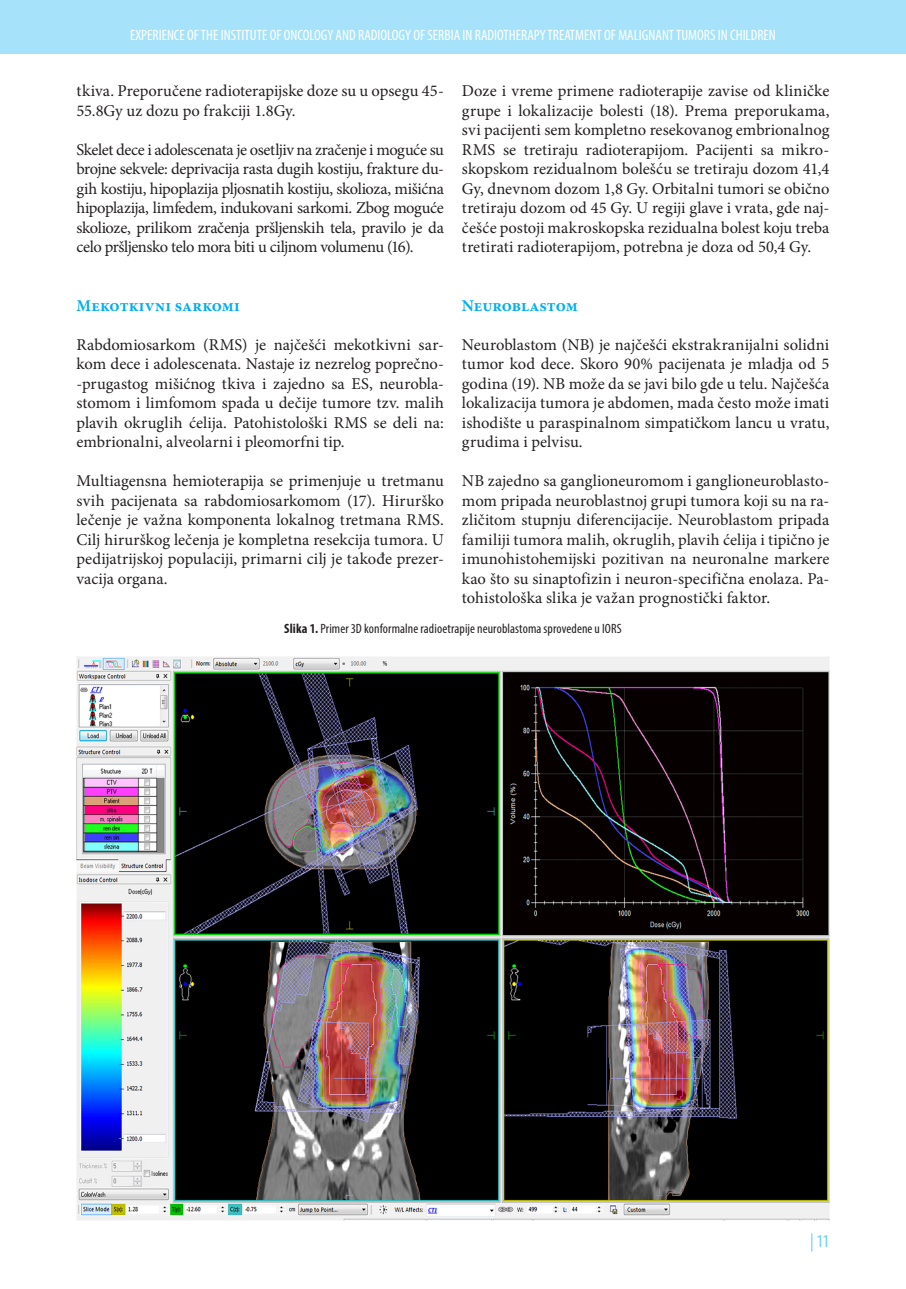
<style>
.page{position:relative;width:906px;height:1289px;background:#fff}
.page>*{position:absolute;margin:0;border:0;box-sizing:border-box;transform-origin:0 0}
.t1{font:condensed 18px "Myriad Pro";color:#6bcff6}
.t2{font:16.5px/19.5px "Minion Pro";color:#231f20;text-align:justify}
.t3{font:700 16.5px "Minion Pro";color:#00aeef}
.t4{font:condensed 15px "Myriad Pro";color:#fff}
.t5{font:condensed 13.5px "Myriad Pro";letter-spacing:.005em;color:#231f20}
.s1{font-weight:700}
</style>
<div class="page">
<div style="left:0;top:0;width:906px;height:53px;background:#a6e2f9"></div>
<img style="left:77px;top:656px;width:752px;height:564px">
<p class="t4" style="left:130px;top:26px;width:647px">EXPERIENCE OF THE INSTITUTE OF ONCOLOGY AND RADIOLOGY OF SERBIA IN RADIOTHERAPY TREATMENT OF MALIGNANT TUMORS IN CHILDREN</p>
<p class="t2" style="left:77px;top:81px;width:369px">tkiva. Preporučene radioterapijske doze su u opsegu 45-<br>55.8Gy uz dozu po frakciji 1.8Gy.</p>
<p class="t2" style="left:77px;top:140px;width:369px">Skelet dece i adolescenata je osetljiv na zračenje i moguće su brojne sekvele: deprivacija rasta dugih kostiju, frakture du&shy;gih kostiju, hipoplazija pljosnatih kostiju, skolioza, mišićna hipoplazija, limfedem, indukovani sarkomi. Zbog moguće skolioze, prilikom zračenja pršljenskih tela, pravilo je da celo pršljensko telo mora biti u ciljnom volumenu (16).</p>
<p class="t2" style="left:462px;top:81px;width:369px">Doze i vreme primene radioterapije zavise od kliničke grupe i lokalizacije bolesti (18). Prema preporukama, svi pacijenti sem kompletno resekovanog embrionalnog RMS se tretiraju radioterapijom. Pacijenti sa mikro&shy;skopskom rezidualnom bolešću se tretiraju dozom 41,4<br>Gy, dnevnom dozom 1,8 Gy. Orbitalni tumori se obično tretiraju dozom od 45 Gy. U regiji glave i vrata, gde naj&shy;češće postoji makroskopska rezidualna bolest koju treba tretirati radioterapijom, potrebna je doza od 50,4 Gy.</p>
<p class="t3" style="left:77px;top:294px;width:165px">Mekotkivni sarkomi</p>
<p class="t2" style="left:77px;top:335px;width:369px">Rabdomiosarkom (RMS) je najčešći mekotkivni sar&shy;kom dece i adolescenata. Nastaje iz nezrelog poprečno--prugastog mišićnog tkiva i zajedno sa ES, neurobla&shy;stomom i limfomom spada u dečije tumore tzv. malih plavih okruglih ćelija. Patohistološki RMS se deli na: embrionalni, alveolarni i pleomorfni tip.</p>
<p class="t2" style="left:77px;top:471px;width:369px">Multiagensna hemioterapija se primenjuje u tretmanu svih pacijenata sa rabdomiosarkomom (17). Hirurško lečenje je važna komponenta lokalnog tretmana RMS.<br>Cilj hirurškog lečenja je kompletna resekcija tumora. U pedijatrijskoj populaciji, primarni cilj je takođe prezer&shy;vacija organa.</p>
<p class="t3" style="left:462px;top:294px;width:117px">Neuroblastom</p>
<p class="t2" style="left:462px;top:335px;width:369px">Neuroblastom (NB) je najčešći ekstrakranijalni solidni tumor kod dece. Skoro 90% pacijenata je mladja od 5 godina (19). NB može da se javi bilo gde u telu. Najčešća lokalizacija tumora je abdomen, mada često može imati ishodište u paraspinalnom simpatičkom lancu u vratu, grudima i pelvisu.</p>
<p class="t2" style="left:462px;top:471px;width:369px">NB zajedno sa ganglioneuromom i ganglioneuroblasto&shy;mom pripada neuroblastnoj grupi tumora koji su na ra&shy;zličitom stupnju diferencijacije. Neuroblastom pripada familiji tumora malih, okruglih, plavih ćelija i tipično je imunohistohemijski pozitivan na neuronalne markere kao što su sinaptofizin i neuron-specifična enolaza. Pa&shy;tohistološka slika je važan prognostički faktor.</p>
<p class="t5" style="left:284px;top:620px;width:339px"><span class="s1">Slika 1.</span> Primer 3D konformalne radioetrapije neuroblastoma sprovedene u IORS</p>
<p class="t1" style="left:810px;top:1230px;width:21px">| 11</p>
</div>
